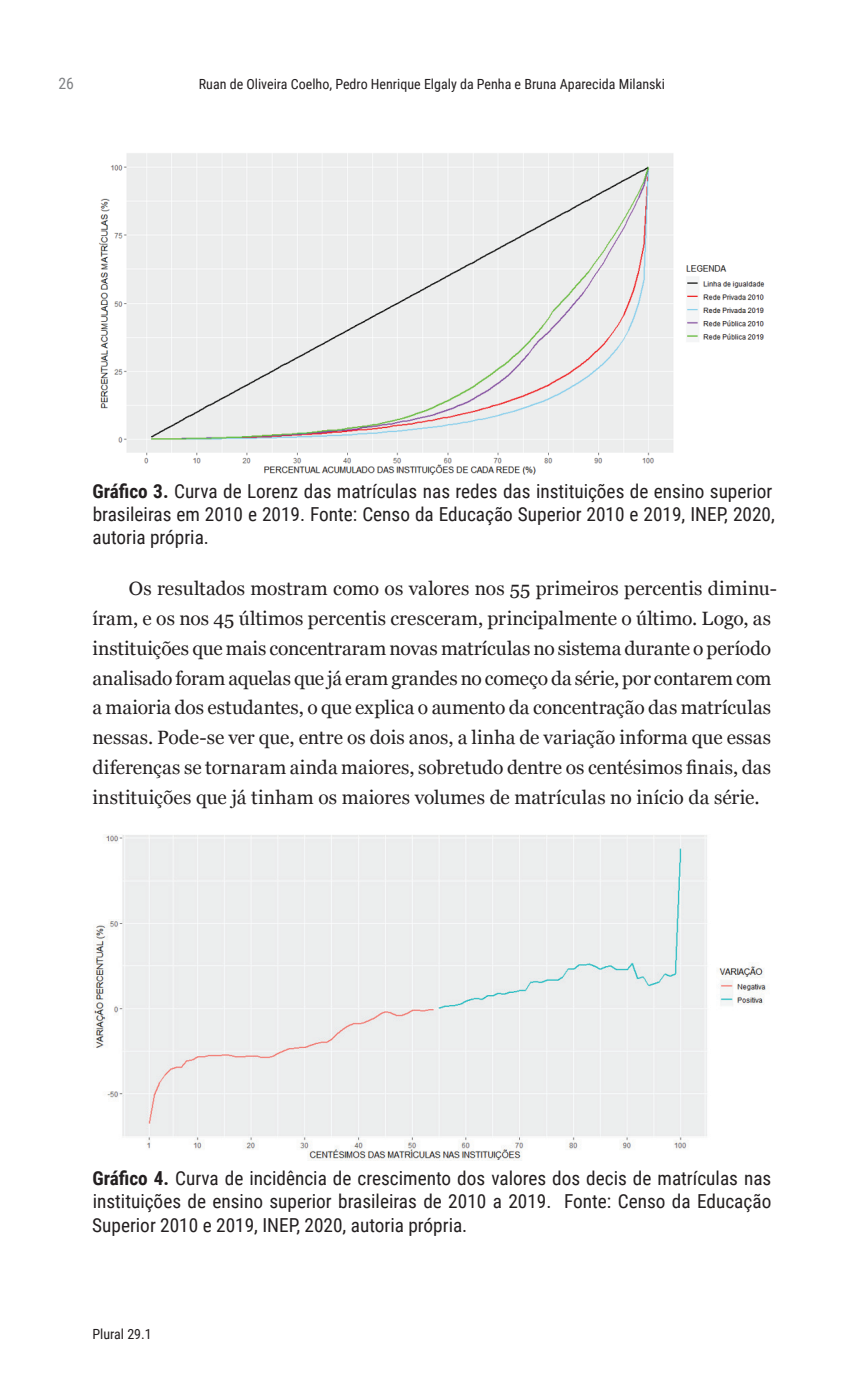
<style>
.page{position:relative;width:864px;height:1399px;background:#fff}
.page>*{position:absolute;margin:0;border:0;box-sizing:border-box;transform-origin:0 0}
.t1{font:19.25px/29.8px "Georgia";color:#231f20}
.t2{font:19.25px/23.1px "Roboto Condensed";color:#231f20}
.t3{font:15.75px "Roboto Condensed";color:#808285}
.t4{font:14px "Roboto Condensed";color:#231f20}
.s1{font-weight:700}
</style>
<div class="page">
<img style="left:98px;top:153px;width:667px;height:321px">
<img style="left:93px;top:834px;width:673px;height:327px">
<p class="t3" style="left:58px;top:73px;width:17px">26</p>
<p class="t4" style="left:199px;top:75px;width:467px">Ruan de Oliveira Coelho, Pedro Henrique Elgaly da Penha e Bruna Aparecida Milanski</p>
<p class="t2" style="left:92px;top:478px;width:683px"><span class="s1">Gráfico 3.</span> Curva de Lorenz das matrículas nas redes das instituições de ensino superior brasileiras em 2010 e 2019. Fonte: Censo da Educação Superior 2010 e 2019, INEP, 2020, autoria própria.</p>
<p class="t1" style="left:92px;top:573px;width:685px;text-indent:36px">Os resultados mostram como os valores nos 55 primeiros percentis diminu&shy;íram, e os nos 45 últimos percentis cresceram, principalmente o último. Logo, as instituições que mais concentraram novas matrículas no sistema durante o período analisado foram aquelas que já eram grandes no começo da série, por contarem com a maioria dos estudantes, o que explica o aumento da concentração das matrículas nessas. Pode-se ver que, entre os dois anos, a linha de variação informa que essas diferenças se tornaram ainda maiores, sobretudo dentre os centésimos finais, das instituições que já tinham os maiores volumes de matrículas no início da série.</p>
<p class="t2" style="left:92px;top:1166px;width:680px;text-align:justify"><span class="s1">Gráfico 4.</span> Curva de incidência de crescimento dos valores dos decis de matrículas nas instituições de ensino superior brasileiras de 2010 a 2019. Fonte: Censo da Educação Superior 2010 e 2019, INEP, 2020, autoria própria.</p>
<p class="t4" style="left:92px;top:1325px;width:61px">Plural 29.1</p>
</div>
